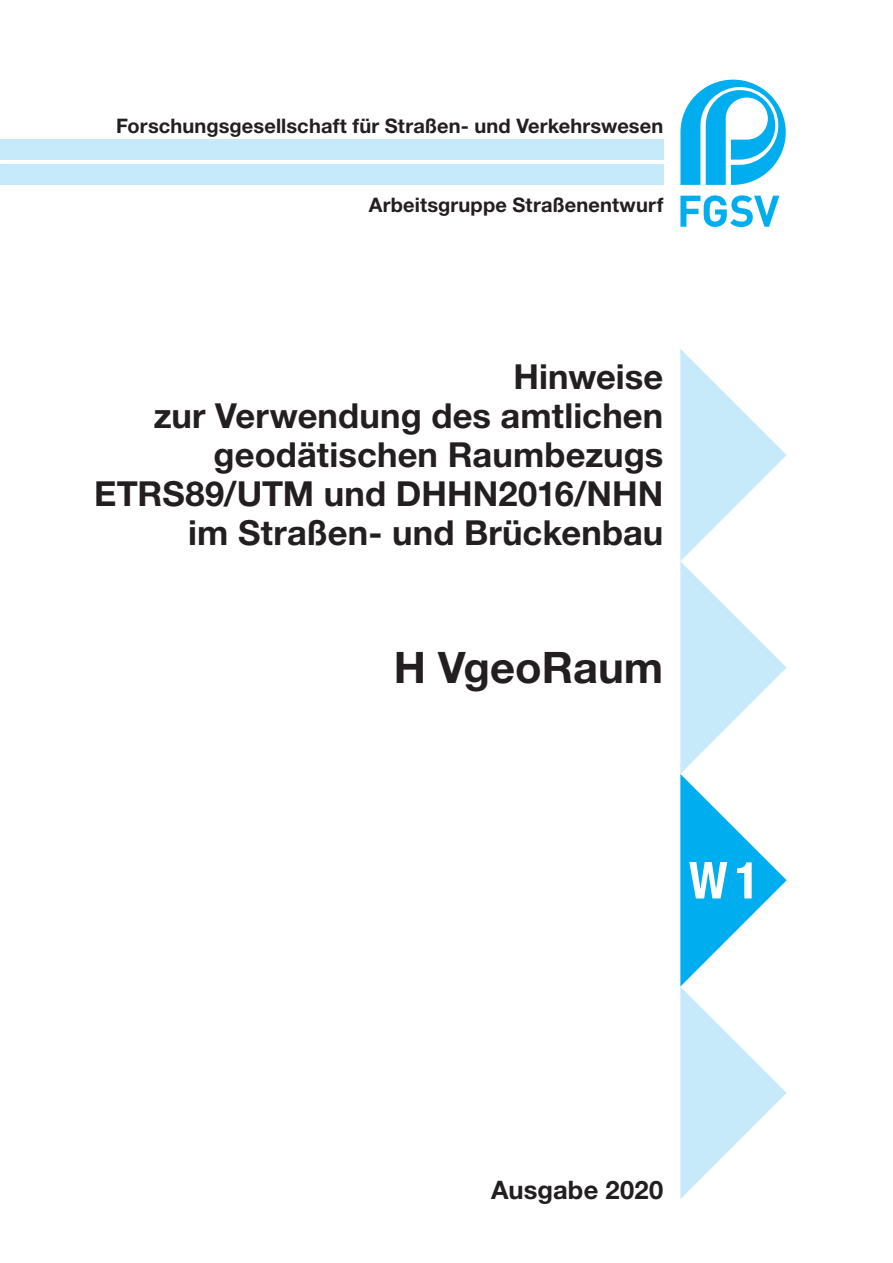
<style>
.page{position:relative;width:893px;height:1263px;background:#fff}
.page>*{position:absolute;margin:0;border:0;box-sizing:border-box;transform-origin:0 0}
.t1{font:700 condensed 51px "Helvetica Neue LT Pro";color:#fff}
.t2{font:700 43.5px "Helvetica Neue LT Pro";color:#231f20}
.t3{font:700 34.5px/39px "Helvetica Neue LT Pro";letter-spacing:.005em;color:#231f20;text-align:right}
.t4{font:700 25.5px "Helvetica Neue LT Pro";letter-spacing:.01em;color:#231f20}
.t5{font:700 20.1px "Helvetica Neue LT Pro";letter-spacing:.005em;color:#231f20}
</style>
<div class="page">
<div style="left:0;top:140px;width:663px;height:20px;background:#c6eafa"></div>
<div style="left:0;top:165px;width:663px;height:20px;background:#c6eafa"></div>
<svg style="left:680px;top:80px;width:106px;height:105px"></svg>
<svg style="left:680px;top:195px;width:99px;height:32px"></svg>
<svg style="left:680px;top:349px;width:107px;height:850px"></svg>
<p class="t5" style="left:116px;top:114px;width:549px">Forschungsgesellschaft für Straßen- und Verkehrswesen</p>
<p class="t5" style="left:369px;top:192px;width:296px">Arbeitsgruppe Straßenentwurf</p>
<p class="t3" style="left:94px;top:357px;width:571px">Hinweise<br>zur Verwendung des amtlichen geodätischen Raumbezugs<br>ETRS89/UTM und DHHN2016/NHN im Straßen- und Brückenbau</p>
<p class="t2" style="left:394px;top:641px;width:271px">H VgeoRaum</p>
<h1 class="t1" style="left:689px;top:849px;width:72px">W 1</h1>
<p class="t4" style="left:491px;top:1174px;width:174px">Ausgabe 2020</p>
</div>
